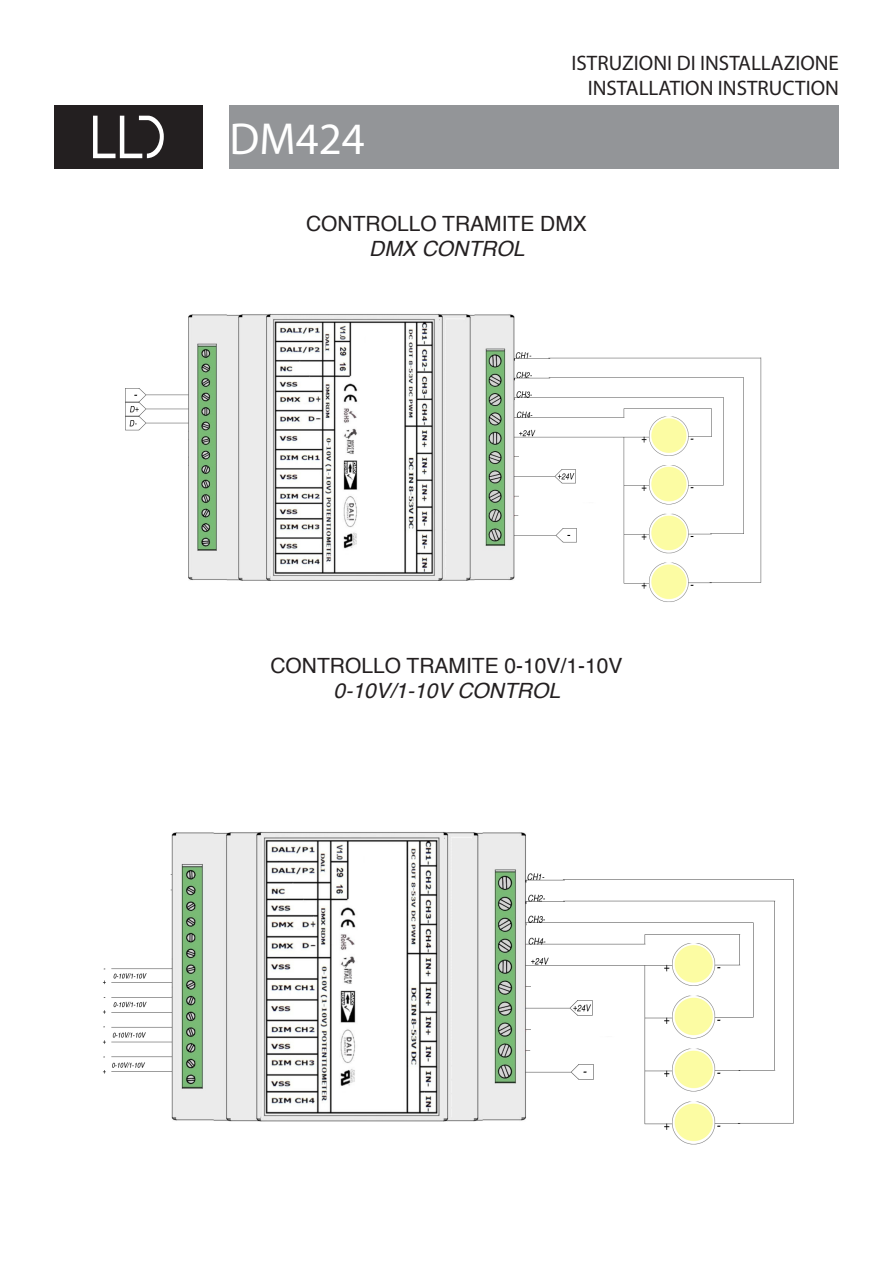
<style>
.page{position:relative;width:893px;height:1263px;background:#fff}
.page>*{position:absolute;margin:0;border:0;box-sizing:border-box;transform-origin:0 0}
.t1{font:45px "Myriad Pro";color:#fff}
.t2{font:21px/25.2px "Myriad Pro";color:#231f20;text-align:right}
.t3{font:21px "Helvetica";color:#231f20}
.t4{font:italic 21px "Helvetica";color:#231f20}
</style>
<div class="page">
<div style="left:230px;top:105px;width:609px;height:64px;background:#939598"></div>
<div style="left:54px;top:105px;width:149px;height:64px;background:#231f20"></div>
<svg style="left:93px;top:116px;width:71px;height:42px"></svg>
<img style="left:125px;top:314px;width:637px;height:288px">
<img style="left:102px;top:831px;width:692px;height:314px">
<h1 class="t1" style="left:230px;top:111px;width:137px">DM424</h1>
<p class="t2" style="left:572px;top:50px;width:269px">ISTRUZIONI DI INSTALLAZIONE<br>INSTALLATION INSTRUCTION</p>
<p class="t3" style="left:306px;top:207px;width:282px">CONTROLLO TRAMITE DMX</p>
<p class="t4" style="left:369px;top:232px;width:157px">DMX CONTROL</p>
<p class="t3" style="left:270px;top:649px;width:354px">CONTROLLO TRAMITE 0-10V/1-10V</p>
<p class="t4" style="left:334px;top:674px;width:228px">0-10V/1-10V CONTROL</p>
</div>
